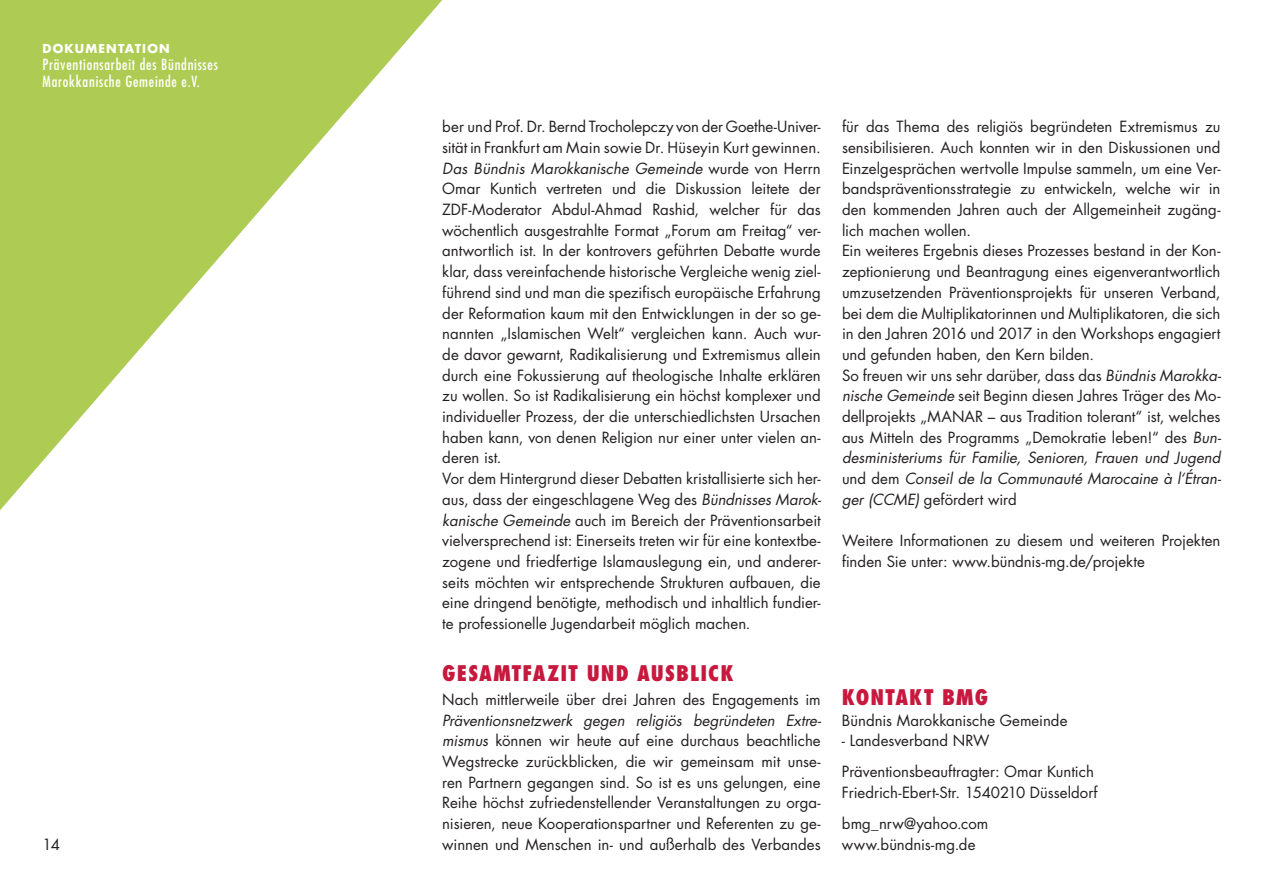
<style>
.page{position:relative;width:1263px;height:893px;background:#fff}
.page>*{position:absolute;margin:0;border:0;box-sizing:border-box;transform-origin:0 0}
.t1{font:800 condensed 21px "Futura Std";letter-spacing:.05em;color:#c7183e}
.t2{font:15px/20.7px "Futura Std";color:#231f20}
.t3{font:condensed 15px/17.2px "Futura Std";letter-spacing:.05em;color:#fff}
.t4{font:700 12px "Futura Std";letter-spacing:.1em;color:#fff}
.s1{font-style:italic}
</style>
<div class="page">
<svg style="left:0;top:0;width:442px;height:510px;fill:#aecc53"></svg>
<p class="t4" style="left:43px;top:40px;width:129px">DOKUMENTATION</p>
<p class="t3" style="left:43px;top:56px;width:177px">Präventionsarbeit des Bündnisses<br>Marokkanische Gemeinde e.V.</p>
<p class="t2" style="left:43px;top:835px;width:19px">14</p>
<p class="t2" style="left:442px;top:117px;width:381px">ber und Prof. Dr. Bernd Trocholepczy von der Goethe-Univer&shy;sität in Frankfurt am Main sowie Dr. Hüseyin Kurt gewinnen.<br><span class="s1">Das Bündnis Marokkanische Gemeinde</span> wurde von Herrn Omar Kuntich vertreten und die Diskussion leitete der ZDF-Moderator Abdul-Ahmad Rashid, welcher für das wöchentlich ausgestrahlte Format „Forum am Freitag“ ver&shy;antwortlich ist. In der kontrovers geführten Debatte wurde klar, dass vereinfachende historische Vergleiche wenig ziel&shy;führend sind und man die spezifisch europäische Erfahrung der Reformation kaum mit den Entwicklungen in der so ge&shy;nannten „Islamischen Welt“ vergleichen kann. Auch wur&shy;de davor gewarnt, Radikalisierung und Extremismus allein durch eine Fokussierung auf theologische Inhalte erklären zu wollen. So ist Radikalisierung ein höchst komplexer und individueller Prozess, der die unterschiedlichsten Ursachen haben kann, von denen Religion nur einer unter vielen an&shy;deren ist.<br>Vor dem Hintergrund dieser Debatten kristallisierte sich her&shy;aus, dass der eingeschlagene Weg des <span class="s1">Bündnisses Marok&shy;kanische Gemeinde</span> auch im Bereich der Präventionsarbeit vielversprechend ist: Einerseits treten wir für eine kontextbe&shy;zogene und friedfertige Islamauslegung ein, und anderer&shy;seits möchten wir entsprechende Strukturen aufbauen, die eine dringend benötigte, methodisch und inhaltlich fundier&shy;te professionelle Jugendarbeit möglich machen.</p>
<h1 class="t1" style="left:442px;top:660px;width:293px">GESAMTFAZIT UND AUSBLICK</h1>
<p class="t2" style="left:442px;top:689px;width:380px">Nach mittlerweile über drei Jahren des Engagements im</p>
<p class="t2" style="left:442px;top:710px;width:380px;text-align:justify"><span class="s1">Präventionsnetzwerk gegen religiös begründeten Extre&shy;mismus</span> können wir heute auf eine durchaus beachtliche Wegstrecke zurückblicken, die wir gemeinsam mit unse&shy;ren Partnern gegangen sind. So ist es uns gelungen, eine Reihe höchst zufriedenstellender Veranstaltungen zu orga&shy;nisieren, neue Kooperationspartner und Referenten zu ge&shy;winnen und Menschen in- und außerhalb des Verbandes</p>
<p class="t2" style="left:842px;top:117px;width:380px">für das Thema des religiös begründeten Extremismus zu sensibilisieren. Auch konnten wir in den Diskussionen und Einzelgesprächen wertvolle Impulse sammeln, um eine Ver&shy;bandspräventionsstrategie zu entwickeln, welche wir in den kommenden Jahren auch der Allgemeinheit zugäng&shy;lich machen wollen.<br>Ein weiteres Ergebnis dieses Prozesses bestand in der Kon&shy;zeptionierung und Beantragung eines eigenverantwortlich umzusetzenden Präventionsprojekts für unseren Verband, bei dem die Multiplikatorinnen und Multiplikatoren, die sich in den Jahren 2016 und 2017 in den Workshops engagiert und gefunden haben, den Kern bilden.<br>So freuen wir uns sehr darüber, dass das <span class="s1">Bündnis Marokka&shy;nische Gemeinde</span> seit Beginn diesen Jahres Träger des Mo&shy;dellprojekts „MANAR – aus Tradition tolerant“ ist, welches aus Mitteln des Programms „Demokratie leben!“ des <span class="s1">Bun&shy;desministeriums für Familie, Senioren, Frauen und Jugend </span>und dem <span class="s1">Conseil de la Communauté Marocaine à l‘Étran&shy;ger (CCME)</span> gefördert wird</p>
<p class="t2" style="left:842px;top:531px;width:380px">Weitere Informationen zu diesem und weiteren Projekten finden Sie unter: www.bündnis-mg.de/projekte</p>
<h1 class="t1" style="left:842px;top:684px;width:148px">KONTAKT BMG</h1>
<p class="t2" style="left:842px;top:710px;width:227px">Bündnis Marokkanische Gemeinde</p>
<p class="t2" style="left:842px;top:725px;width:253px;line-height:31px">- Landesverband NRW<br>Präventionsbeauftragter: Omar Kuntich</p>
<p class="t2" style="left:842px;top:777px;width:257px;line-height:31px">Friedrich-Ebert-Str. 1540210 Düsseldorf bmg_nrw@yahoo.com</p>
<p class="t2" style="left:842px;top:834px;width:135px">www.bündnis-mg.de</p>
</div>
